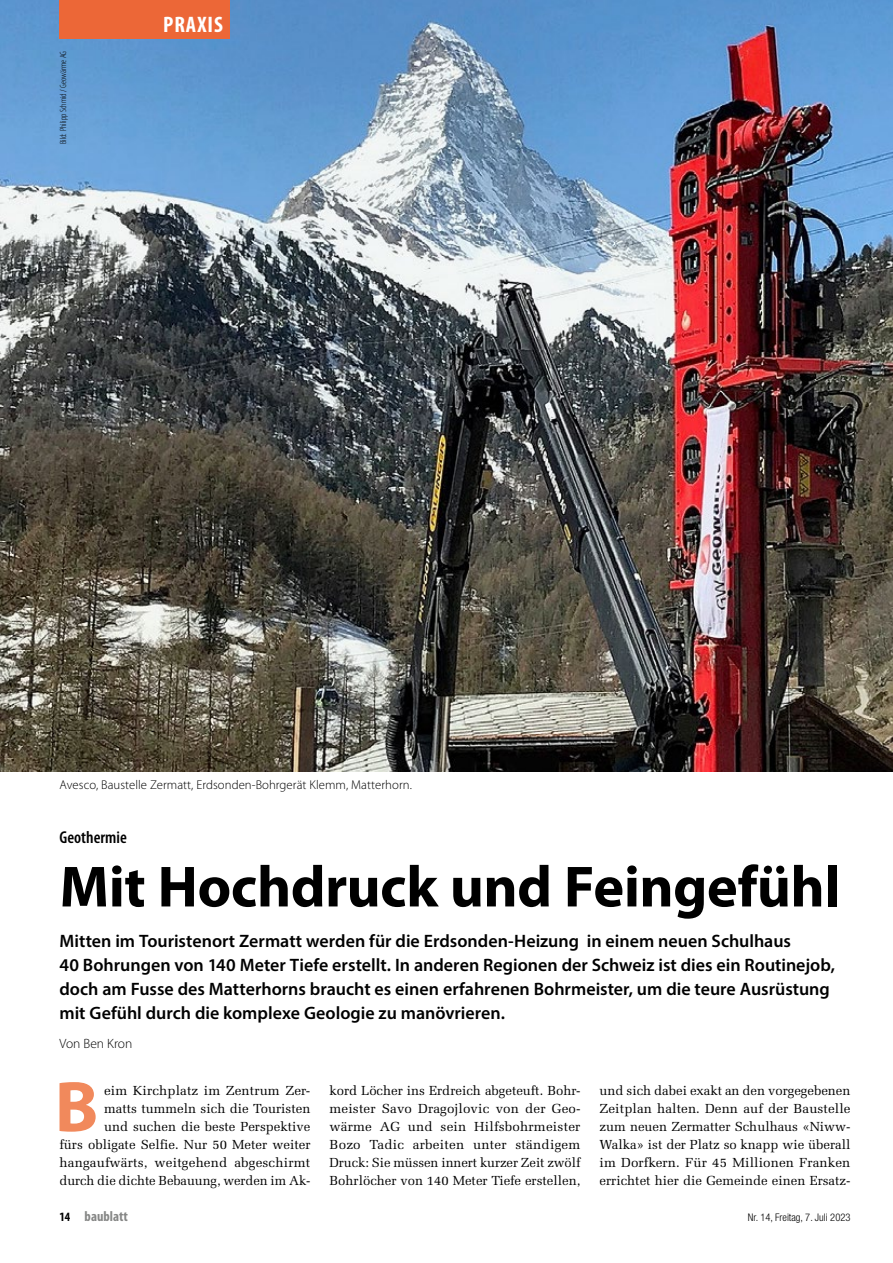
<style>
.page{position:relative;width:893px;height:1263px;background:#fff}
.page>*{position:absolute;margin:0;border:0;box-sizing:border-box;transform-origin:0 0}
.t1{font:700 72.3px "Myriad Pro";color:#f1895c}
.t2{font:700 58.5px "Myriad Pro";letter-spacing:-.01em;color:#000}
.t3{font:700 condensed 22.5px "Myriad Pro";letter-spacing:.045em;color:#fff}
.t4{font:600 18px/24px "Myriad Pro";color:#000}
.t5{font:600 condensed 17.25px "Myriad Pro";color:#000}
.t6{font:700 condensed 14.25px "Myriad Pro";color:#868786}
.t7{font:300 13.5px "Myriad Pro";letter-spacing:.005em;color:#000}
.t8{font:13.2px/18px "Melior LT Std";color:#000;text-align:justify}
.t9{font:300 12.75px "Myriad Pro";letter-spacing:.005em;color:#000}
.t10{font:300 condensed 10.5px "Helvetica Neue LT Pro";color:#000}
.t11{font:300 condensed 9px "Myriad Pro";color:#000}
.s1{font-size:12.75px;color:#000}
</style>
<div class="page">
<img style="left:0;top:0;width:893px;height:771px">
<div style="left:60px;top:0;width:170px;height:38px;background:#ec6737"></div>
<p class="t11" style="left:59px;top:144px;width:95px;rotate:-90deg">Bild: Philipp Schmid / Geowärme AG</p>
<h3 class="t3" style="left:163px;top:12px;width:61px">PRAXIS</h3>
<p class="t9" style="left:60px;top:778px;width:354px">Avesco, Baustelle Zermatt, Erdsonden-Bohrgerät Klemm, Matterhorn.</p>
<h3 class="t5" style="left:60px;top:828px;width:69px">Geothermie</h3>
<h2 class="t2" style="left:60px;top:854px;width:782px">Mit Hochdruck und Feingefühl</h2>
<p class="t4" style="left:60px;top:929px;width:777px">Mitten im Touristenort Zermatt werden für die Erdsonden-Heizung in einem neuen Schulhaus<br>40 Bohrungen von 140 Meter Tiefe erstellt. In anderen Regionen der Schweiz ist dies ein Routinejob, doch am Fusse des Matterhorns braucht es einen erfahrenen Bohrmeister, um die teure Ausrüstung mit Gefühl durch die komplexe Geologie zu manövrieren.</p>
<p class="t7" style="left:60px;top:1036px;width:74px">Von Ben Kron</p>
<h1 class="t1" style="left:55px;top:1066px;width:45px">B</h1>
<p class="t8" style="left:60px;top:1082px;width:252px;text-align:right">eim Kirchplatz im Zentrum Zer-<br>matts tummeln sich die Touristen<br>und suchen die beste Perspektive<br>fürs obligate Selfie. Nur 50 Meter weiter hangaufwärts, weitgehend abgeschirmt durch die dichte Bebauung, werden im Ak-</p>
<p class="t8" style="left:330px;top:1082px;width:252px">kord Löcher ins Erdreich abgeteuft. Bohr&shy;meister Savo Dragojlovic von der Geo&shy;wärme AG und sein Hilfsbohrmeister Bozo Tadic arbeiten unter ständigem Druck: Sie müssen innert kurzer Zeit zwölf Bohrlöcher von 140 Meter Tiefe erstellen,</p>
<p class="t8" style="left:600px;top:1082px;width:252px">und sich dabei exakt an den vorgegebenen Zeitplan halten. Denn auf der Baustelle zum neuen Zermatter Schulhaus «Niww-Walka» ist der Platz so knapp wie überall im Dorfkern. Für 45 Millionen Franken errichtet hier die Gemeinde einen Ersatz-</p>
<p class="t6" style="left:60px;top:1208px;width:70px"><span class="s1">14</span> baublatt</p>
<p class="t10" style="left:748px;top:1211px;width:104px">Nr. 14, Freitag, 7. Juli 2023</p>
</div>
